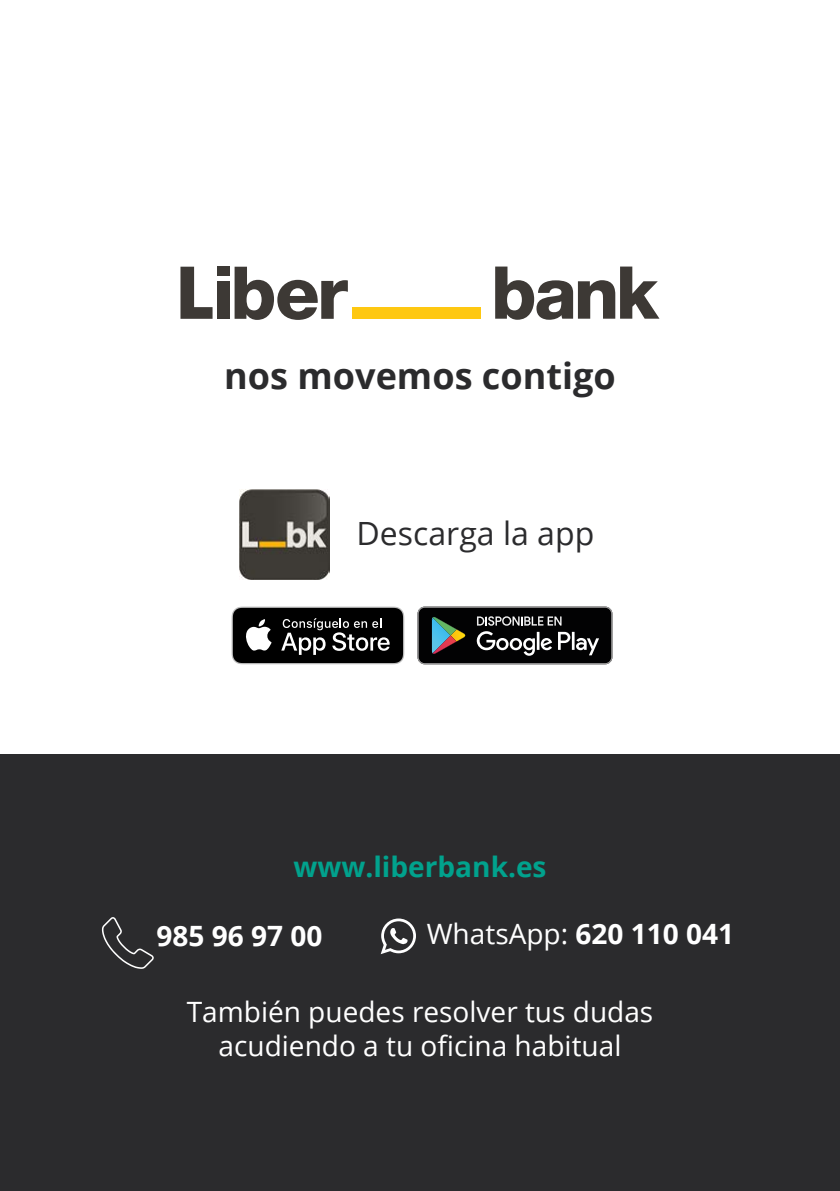
<style>
.page{position:relative;width:840px;height:1191px;background:#fff}
.page>*{position:absolute;margin:0;border:0;box-sizing:border-box;transform-origin:0 0}
.t1{font:700 36px "Open Sans";color:#2b2b2d}
.t2{font:32px "Open Sans";color:#2b2b2d}
.t3{font:28px/33.6px "Open Sans";color:#fff;text-align:center}
.t4{font:700 28px "Open Sans";color:#01a28d}
.t5{font:700 28px "Open Sans";color:#fff}
.s1{font-weight:700}
</style>
<div class="page">
<div style="left:0;top:754px;width:839px;height:437px;background:#2b2b2d"></div>
<div style="left:352px;top:307px;width:128px;height:12px;background:#fec811"></div>
<svg style="left:495px;top:266px;width:164px;height:54px"></svg>
<svg style="left:180px;top:267px;width:32px;height:52px"></svg>
<div style="left:217px;top:267px;width:13px;height:9px;background:#3d3935"></div>
<div style="left:217px;top:281px;width:13px;height:38px;background:#3d3935"></div>
<svg style="left:234px;top:267px;width:113px;height:53px"></svg>
<svg style="left:380px;top:918px;width:36px;height:36px"></svg>
<img style="left:239px;top:489px;width:90px;height:90px">
<svg style="left:231px;top:606px;width:173px;height:58px;background:#353535"></svg>
<svg style="left:417px;top:606px;width:195px;height:58px;background:#2e3030"></svg>
<svg style="left:102px;top:917px;width:52px;height:51px"></svg>
<p class="t1" style="left:224px;top:350px;width:393px">nos movemos contigo</p>
<p class="t2" style="left:356px;top:511px;width:239px">Descarga la app</p>
<p class="t4" style="left:293px;top:847px;width:254px">www.liberbank.es</p>
<p class="t5" style="left:156px;top:916px;width:167px">985 96 97 00</p>
<p class="t3" style="left:426px;top:916px;width:309px">WhatsApp: <span class="s1">620 110 041</span></p>
<p class="t3" style="left:186px;top:994px;width:468px">También puedes resolver tus dudas acudiendo a tu oficina habitual</p>
</div>
